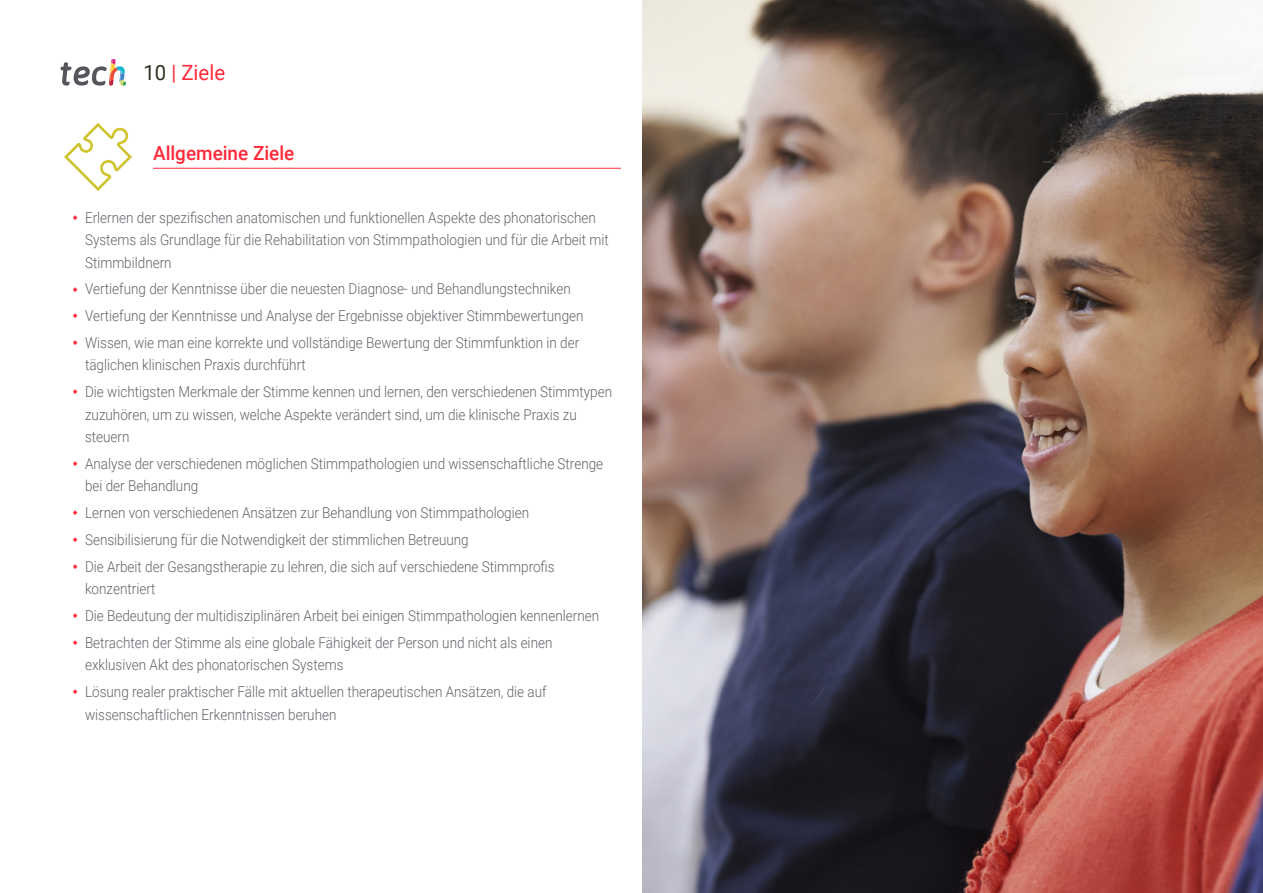
<style>
.page{position:relative;width:1263px;height:893px;background:#fff}
.page>*{position:absolute;margin:0;border:0;box-sizing:border-box;transform-origin:0 0}
.t1{font:21px "Roboto";color:#ff293a}
.t2{font:500 19.5px "Roboto";color:#ff293a}
.t3{font:300 15px/26.7px "Roboto";color:#61646a;scale:.9 1}
.s1{color:#312e20}
</style>
<div class="page">
<img style="left:642px;top:0;width:621px;height:893px">
<hr style="left:153px;top:168px;width:468px;height:1px;background:#ff293a">
<svg style="left:64px;top:123px;width:68px;height:68px"></svg>
<svg style="left:61px;top:59px;width:65px;height:27px"></svg>
<h1 class="t1" style="left:144px;top:57px;width:83px"><span class="s1">10</span> | Ziele</h1>
<h2 class="t2" style="left:153px;top:139px;width:143px">Allgemeine Ziele</h2>
<p class="t3" style="left:85px;top:206px;width:583px;line-height:22.5px">Erlernen der spezifischen anatomischen und funktionellen Aspekte des phonatorischen<br>Systems als Grundlage für die Rehabilitation von Stimmpathologien und für die Arbeit mit<br>Stimmbildnern</p>
<p class="t3" style="left:85px;top:275px;width:555px">Vertiefung der Kenntnisse über die neuesten Diagnose- und Behandlungstechniken<br>Vertiefung der Kenntnisse und Analyse der Ergebnisse objektiver Stimmbewertungen<br>Wissen, wie man eine korrekte und vollständige Bewertung der Stimmfunktion in der</p>
<p class="t3" style="left:85px;top:351px;width:587px">täglichen klinischen Praxis durchführt<br>Die wichtigsten Merkmale der Stimme kennen und lernen, den verschiedenen Stimmtypen</p>
<p class="t3" style="left:85px;top:403px;width:548px;line-height:22.5px">zuzuhören, um zu wissen, welche Aspekte verändert sind, um die klinische Praxis zu steuern</p>
<p class="t3" style="left:85px;top:452px;width:577px;line-height:22.5px">Analyse der verschiedenen möglichen Stimmpathologien und wissenschaftliche Strenge bei der Behandlung</p>
<p class="t3" style="left:85px;top:499px;width:523px">Lernen von verschiedenen Ansätzen zur Behandlung von Stimmpathologien<br>Sensibilisierung für die Notwendigkeit der stimmlichen Betreuung<br>Die Arbeit der Gesangstherapie zu lehren, die sich auf verschiedene Stimmprofis</p>
<p class="t3" style="left:85px;top:575px;width:573px">konzentriert<br>Die Bedeutung der multidisziplinären Arbeit bei einigen Stimmpathologien kennenlernen<br>Betrachten der Stimme als eine globale Fähigkeit der Person und nicht als einen</p>
<p class="t3" style="left:85px;top:651px;width:514px">exklusiven Akt des phonatorischen Systems<br>Lösung realer praktischer Fälle mit aktuellen therapeutischen Ansätzen, die auf</p>
<p class="t3" style="left:85px;top:700px;width:281px">wissenschaftlichen Erkenntnissen beruhen</p>
</div>
